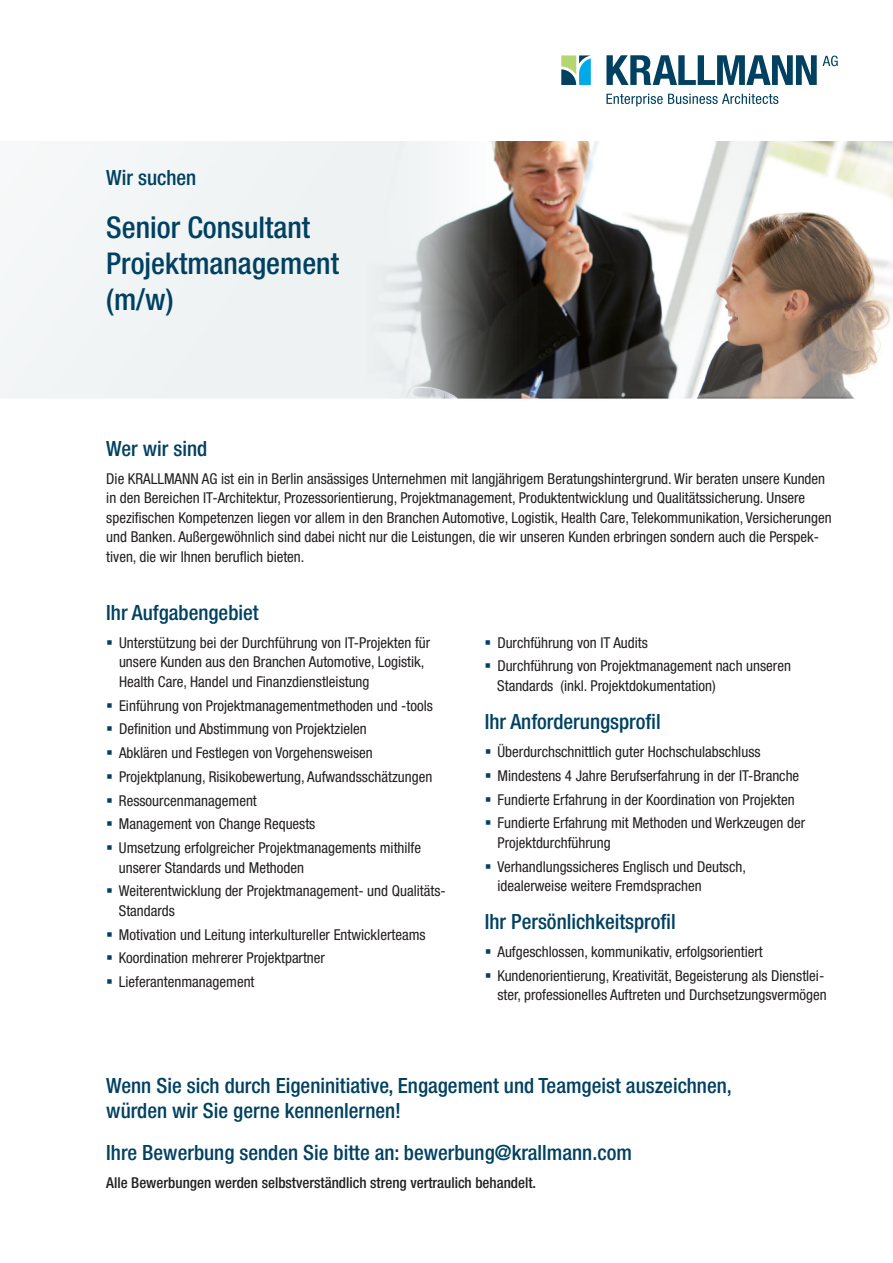
<style>
.page{position:relative;width:893px;height:1263px;background:#fff}
.page>*{position:absolute;margin:0;border:0;box-sizing:border-box;transform-origin:0 0}
.t1{font:500 condensed 30px/36px "Helvetica Neue LT Std";color:#004161}
.t2{font:500 condensed 21px/25.2px "Helvetica Neue LT Std";color:#004161}
.t3{font:condensed 15px/23.7px "Helvetica Neue LT Std";color:#231f20}
.t4{font:500 condensed 15px "Helvetica Neue LT Std";color:#231f20}
</style>
<div class="page">
<svg style="left:606px;top:94px;width:172px;height:12px"></svg>
<svg style="left:561px;top:55px;width:30px;height:30px"></svg>
<svg style="left:606px;top:55px;width:232px;height:30px"></svg>
<img style="left:0;top:141px;width:893px;height:258px">
<h2 class="t2" style="left:106px;top:165px;width:92px">Wir suchen</h2>
<h1 class="t1" style="left:106px;top:209px;width:234px">Senior Consultant<br>Projektmanagement (m/w)</h1>
<h2 class="t2" style="left:106px;top:435px;width:103px">Wer wir sind</h2>
<p class="t3" style="left:106px;top:469px;width:727px;line-height:19.5px">Die KRALLMANN AG ist ein in Berlin ansässiges Unternehmen mit langjährigem Beratungshintergrund. Wir beraten unsere Kunden in den Bereichen IT-Architektur, Prozessorientierung, Projektmanagement, Produktentwicklung und Qualitätssicherung. Unsere spezifischen Kompetenzen liegen vor allem in den Branchen Automotive, Logistik, Health Care, Telekommunikation, Versicherungen und Banken. Außergewöhnlich sind dabei nicht nur die Leistungen, die wir unseren Kunden erbringen sondern auch die Perspek&shy;tiven, die wir Ihnen beruflich bieten.</p>
<h2 class="t2" style="left:106px;top:599px;width:154px">Ihr Aufgabengebiet</h2>
<p class="t3" style="left:119px;top:633px;width:313px;line-height:19.5px">Unterstützung bei der Durchführung von IT-Projekten für unsere Kunden aus den Branchen Automotive, Logistik,<br>Health Care, Handel und Finanzdienstleistung</p>
<p class="t3" style="left:119px;top:693px;width:315px">Einführung von Projektmanagementmethoden und -tools Definition und Abstimmung von Projektzielen<br>Abklären und Festlegen von Vorgehensweisen Projektplanung, Risikobewertung, Aufwandsschätzungen Ressourcenmanagement<br>Management von Change Requests<br>Umsetzung erfolgreicher Projektmanagements mithilfe</p>
<p class="t3" style="left:119px;top:855px;width:328px">unserer Standards und Methoden<br>Weiterentwicklung der Projektmanagement- und Qualitäts-</p>
<p class="t3" style="left:119px;top:898px;width:308px">Standards<br>Motivation und Leitung interkultureller Entwicklerteams Koordination mehrerer Projektpartner Lieferantenmanagement</p>
<p class="t3" style="left:497px;top:630px;width:295px">Durchführung von IT Audits<br>Durchführung von Projektmanagement nach unseren</p>
<p class="t3" style="left:497px;top:674px;width:220px">Standards (inkl. Projektdokumentation)</p>
<h2 class="t2" style="left:485px;top:709px;width:177px">Ihr Anforderungsprofil</h2>
<p class="t3" style="left:497px;top:740px;width:309px">Überdurchschnittlich guter Hochschulabschluss Mindestens 4 Jahre Berufserfahrung in der IT-Branche Fundierte Erfahrung in der Koordination von Projekten Fundierte Erfahrung mit Methoden und Werkzeugen der</p>
<p class="t3" style="left:497px;top:830px;width:250px">Projektdurchführung<br>Verhandlungssicheres Englisch und Deutsch,</p>
<p class="t3" style="left:497px;top:874px;width:206px">idealerweise weitere Fremdsprachen</p>
<h2 class="t2" style="left:485px;top:909px;width:193px">Ihr Persönlichkeitsprofil</h2>
<p class="t3" style="left:497px;top:940px;width:328px">Aufgeschlossen, kommunikativ, erfolgsorientiert<br>Kundenorientierung, Kreativität, Begeisterung als Dienstlei-</p>
<p class="t3" style="left:497px;top:983px;width:331px">ster, professionelles Auftreten und Durchsetzungsvermögen</p>
<h2 class="t2" style="left:106px;top:1072px;width:627px">Wenn Sie sich durch Eigeninitiative, Engagement und Teamgeist auszeichnen, würden wir Sie gerne kennenlernen!</h2>
<h2 class="t2" style="left:106px;top:1140px;width:527px">Ihre Bewerbung senden Sie bitte an: bewerbung@krallmann.com</h2>
<p class="t4" style="left:106px;top:1174px;width:431px">Alle Bewerbungen werden selbstverständlich streng vertraulich behandelt.</p>
</div>
